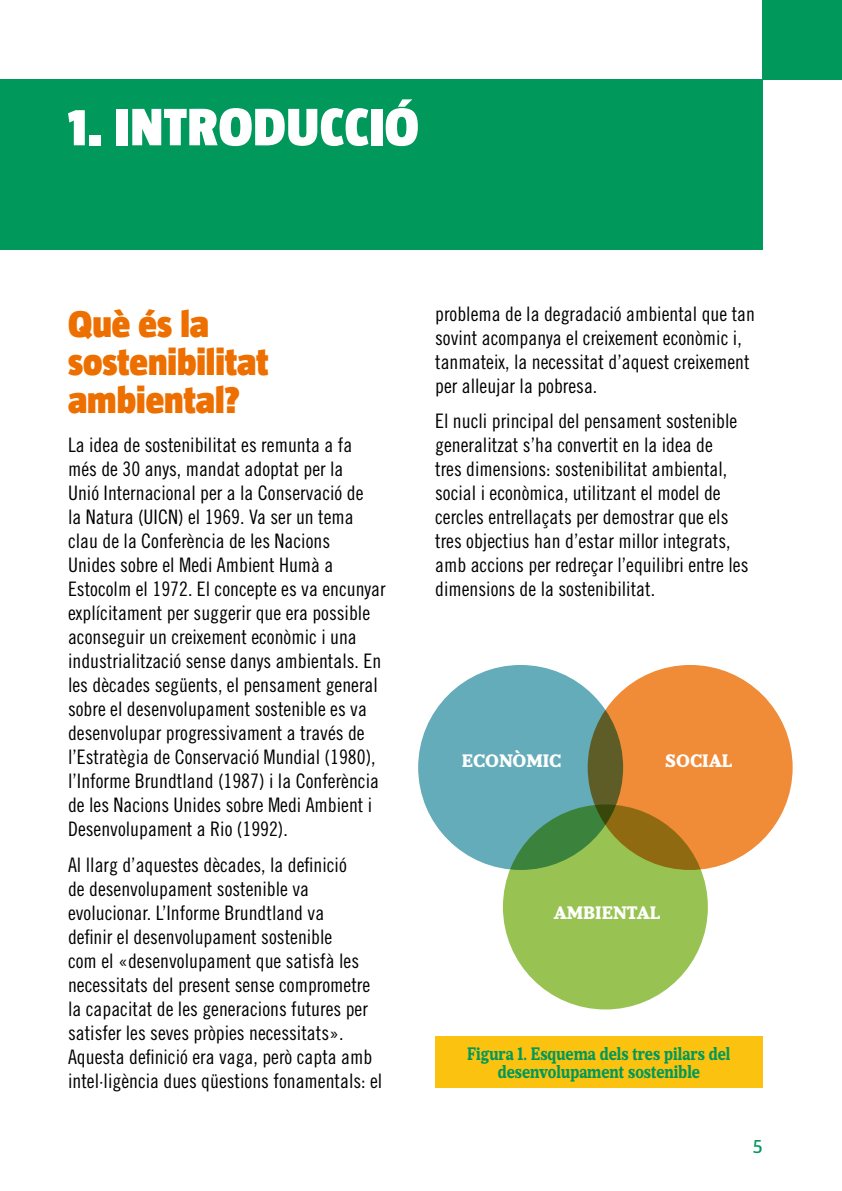
<style>
.page{position:relative;width:842px;height:1191px;background:#fff}
.page>*{position:absolute;margin:0;border:0;box-sizing:border-box;transform-origin:0 0}
.t1{font:900 54px "Taz";letter-spacing:.01em;color:#fff}
.t2{font:900 38px/38px "Taz";color:#ed6f00}
.t3{font:20px/24px "Trade Gothic LT Std Cn 18";color:#000}
.t4{font:20px "Taz";color:#00985b}
.t5{font:700 18px/18px "Prumo Slab";letter-spacing:.005em;color:#00985b;text-align:center;scale:.85 1}
.t6{font:800 18px "Prumo Slab";color:#fff}
</style>
<div class="page">
<div style="left:763px;top:0;width:79px;height:79px;background:#00985b"></div>
<div style="left:0;top:79px;width:763px;height:170px;background:#00985b"></div>
<div style="left:435px;top:1036px;width:328px;height:51px;background:#fbc20f"></div>
<div style="left:418px;top:665px;width:205px;height:205px;background:#64acb9;border-radius:50%"></div>
<div style="left:588px;top:665px;width:205px;height:205px;background:#f08b37;border-radius:50%"></div>
<svg style="left:503px;top:804px;width:205px;height:205px;background:#8db249"></svg>
<h1 class="t1" style="left:68px;top:97px;width:352px">1. INTRODUCCIÓ</h1>
<h1 class="t1" style="left:68px;top:97px;width:467px">TITULARS DE CAPITOL</h1>
<h2 class="t2" style="left:68px;top:305px;width:202px">Què és la sostenibilitat ambiental?</h2>
<p class="t3" style="left:68px;top:433px;width:319px">La idea de sostenibilitat es remunta a fa més de 30 anys, mandat adoptat per la<br>Unió Internacional per a la Conservació de<br>la Natura (UICN) el 1969. Va ser un tema clau de la Conferència de les Nacions<br>Unides sobre el Medi Ambient Humà a Estocolm el 1972. El concepte es va encunyar explícitament per suggerir que era possible aconseguir un creixement econòmic i una industrialització sense danys ambientals. En les dècades següents, el pensament general sobre el desenvolupament sostenible es va desenvolupar progressivament a través de l’Estratègia de Conservació Mundial (1980), l’Informe Brundtland (1987) i la Conferència de les Nacions Unides sobre Medi Ambient i Desenvolupament a Rio (1992).</p>
<p class="t3" style="left:68px;top:852px;width:316px">Al llarg d’aquestes dècades, la definició<br>de desenvolupament sostenible va evolucionar. L’Informe Brundtland va<br>definir el desenvolupament sostenible<br>com el «desenvolupament que satisfà les necessitats del present sense comprometre la capacitat de les generacions futures per satisfer les seves pròpies necessitats».<br>Aquesta definició era vaga, però capta amb intel·ligència dues qüestions fonamentals: el</p>
<p class="t3" style="left:435px;top:301px;width:321px">problema de la degradació ambiental que tan sovint acompanya el creixement econòmic i, tanmateix, la necessitat d’aquest creixement per alleujar la pobresa.</p>
<p class="t3" style="left:435px;top:409px;width:315px">El nucli principal del pensament sostenible generalitzat s’ha convertit en la idea de<br>tres dimensions: sostenibilitat ambiental, social i econòmica, utilitzant el model de cercles entrellaçats per demostrar que els tres objectius han d’estar millor integrats, amb accions per redreçar l’equilibri entre les dimensions de la sostenibilitat.</p>
<p class="t6" style="left:462px;top:750px;width:101px">ECONÒMIC</p>
<p class="t6" style="left:665px;top:750px;width:69px">SOCIAL</p>
<p class="t6" style="left:554px;top:902px;width:108px">AMBIENTAL</p>
<p class="t5" style="left:467px;top:1045px;width:311px">Figura 1. Esquema dels tres pilars del desenvolupament sostenible</p>
<p class="t4" style="left:753px;top:1134px;width:11px">5</p>
</div>
